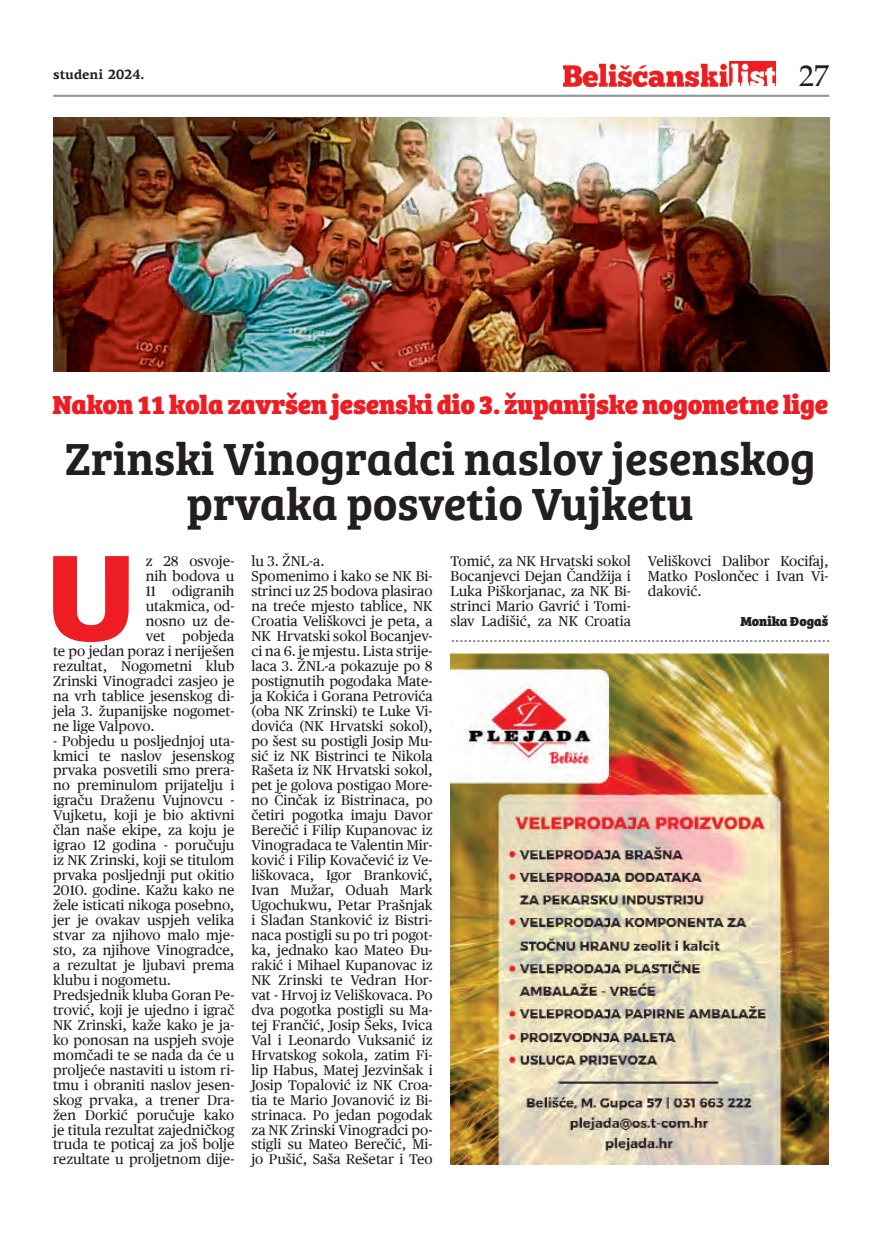
<style>
.page{position:relative;width:893px;height:1234px;background:#fff}
.page>*{position:absolute;margin:0;border:0;box-sizing:border-box;transform-origin:0 0}
.t1{font:900 122.7px "PF Agora Sans Pro";color:#ee1d23}
.t2{font:600 46.5px/45px "Bree Serif";color:#231f20;text-align:center}
.t3{font:30px "Palatino Roman";color:#231f20}
.t4{font:800 27px "Bree Serif";letter-spacing:-.01em;color:#ee1d23}
.t5{font:14.25px/15px "Publico Text";color:#231f20}
.t6{font:700 13.5px "PF Agora Serif Pro";color:#231f20}
.t7{font:800 13.5px "Bree Serif";color:#231f20}
</style>
<div class="page">
<img style="left:563px;top:61px;width:213px;height:26px">
<hr style="left:53px;top:95px;width:776px;height:2px;background:#939598">
<img style="left:53px;top:117px;width:776px;height:254px">
<img style="left:450px;top:653px;width:378px;height:510px">
<svg style="left:452px;top:640px;width:377px;height:1px"></svg>
<p class="t6" style="left:53px;top:66px;width:93px">studeni 2024.</p>
<h3 class="t3" style="left:799px;top:58px;width:31px">27</h3>
<h3 class="t4" style="left:52px;top:383px;width:778px">Nakon 11 kola završen jesenski dio 3. županijske nogometne lige</h3>
<h2 class="t2" style="left:65px;top:433px;width:752px">Zrinski Vinogradci naslov jesenskog prvaka posvetio Vujketu</h2>
<p class="t5" style="left:251px;top:553px;width:183px">lu 3. ŽNL-a.<br>Spomenimo i kako se NK Bi&shy;strinci uz 25 bodova plasirao na treće mjesto tablice, NK<br>Croatia Veliškovci je peta, a<br>NK Hrvatski sokol Bocanjev&shy;ci na 6. je mjestu. Lista strije&shy;laca 3. ŽNL-a pokazuje po 8 postignutih pogodaka Mate&shy;ja Kokića i Gorana Petrovića (oba NK Zrinski) te Luke Vi&shy;dovića (NK Hrvatski sokol), po šest su postigli Josip Mu&shy;sić iz NK Bistrinci te Nikola<br>Rašeta iz NK Hrvatski sokol, pet je golova postigao More&shy;no Činčak iz Bistrinaca, po četiri pogotka imaju Davor<br>Berečić i Filip Kupanovac iz<br>Vinogradaca te Valentin Mir&shy;ković i Filip Kovačević iz Ve&shy;liškovaca, Igor Branković,<br>Ivan Mužar, Oduah Mark<br>Ugochukwu, Petar Prašnjak i Slađan Stanković iz Bistri&shy;naca postigli su po tri pogot&shy;ka, jednako kao Mateo Đu&shy;rakić i Mihael Kupanovac iz<br>NK Zrinski te Vedran Hor&shy;vat - Hrvoj iz Veliškovaca. Po dva pogotka postigli su Ma&shy;tej Frančić, Josip Šeks, Ivica<br>Val i Leonardo Vuksanić iz<br>Hrvatskog sokola, zatim Fi&shy;lip Habus, Matej Jezvinšak i<br>Josip Topalović iz NK Croa&shy;tia te Mario Jovanović iz Bi&shy;strinaca. Po jedan pogodak za NK Zrinski Vinogradci po&shy;stigli su Mateo Berečić, Mi&shy;jo Pušić, Saša Rešetar i Teo</p>
<p class="t5" style="left:450px;top:553px;width:182px;text-align:justify">Tomić, za NK Hrvatski sokol Bocanjevci Dejan Čandžija i Luka Piškorjanac, za NK Bi&shy;strinci Mario Gavrić i Tomi&shy;slav Ladišić, za NK Croatia</p>
<p class="t5" style="left:648px;top:553px;width:182px;text-align:justify">Veliškovci Dalibor Kocifaj, Matko Poslončec i Ivan Vi&shy;daković.</p>
<h1 class="t1" style="left:45px;top:517px;width:93px">U</h1>
<p class="t5" style="left:146px;top:553px;width:90px">z 28 osvoje-</p>
<p class="t5" style="left:146px;top:568px;width:90px">nih bodova u</p>
<p class="t5" style="left:146px;top:583px;width:90px">11 odigranih</p>
<p class="t5" style="left:146px;top:598px;width:90px">utakmica, od-</p>
<p class="t5" style="left:146px;top:613px;width:90px">nosno uz de-</p>
<p class="t5" style="left:146px;top:628px;width:90px">vet pobjeda</p>
<p class="t5" style="left:53px;top:643px;width:183px">te po jedan poraz i neriješen</p>
<p class="t5" style="left:53px;top:658px;width:183px">rezultat, Nogometni klub</p>
<p class="t5" style="left:53px;top:673px;width:183px">Zrinski Vinogradci zasjeo je</p>
<p class="t5" style="left:53px;top:688px;width:183px">na vrh tablice jesenskog di-</p>
<p class="t5" style="left:53px;top:703px;width:183px">jela 3. županijske nogomet-</p>
<p class="t5" style="left:53px;top:718px;width:103px">ne lige Valpovo.</p>
<p class="t5" style="left:53px;top:733px;width:183px">- Pobjedu u posljednjoj uta&shy;kmici te naslov jesenskog prvaka posvetili smo prera&shy;no preminulom prijatelju i igraču Draženu Vujnovcu -<br>Vujketu, koji je bio aktivni član naše ekipe, za koju je igrao 12 godina - poručuju iz NK Zrinski, koji se titulom prvaka posljednji put okitio<br>2010. godine. Kažu kako ne žele isticati nikoga posebno, jer je ovakav uspjeh velika stvar za njihovo malo mje&shy;sto, za njihove Vinogradce, a rezultat je ljubavi prema klubu i nogometu.<br>Predsjednik kluba Goran Pe&shy;trović, koji je ujedno i igrač<br>NK Zrinski, kaže kako je ja&shy;ko ponosan na uspjeh svoje momčadi te se nada da će u proljeće nastaviti u istom ri&shy;tmu i obraniti naslov jesen&shy;skog prvaka, a trener Dra&shy;žen Dorkić poručuje kako je titula rezultat zajedničkog truda te poticaj za još bolje rezultate u proljetnom dije-</p>
<p class="t7" style="left:740px;top:610px;width:90px">Monika Đogaš</p>
</div>
